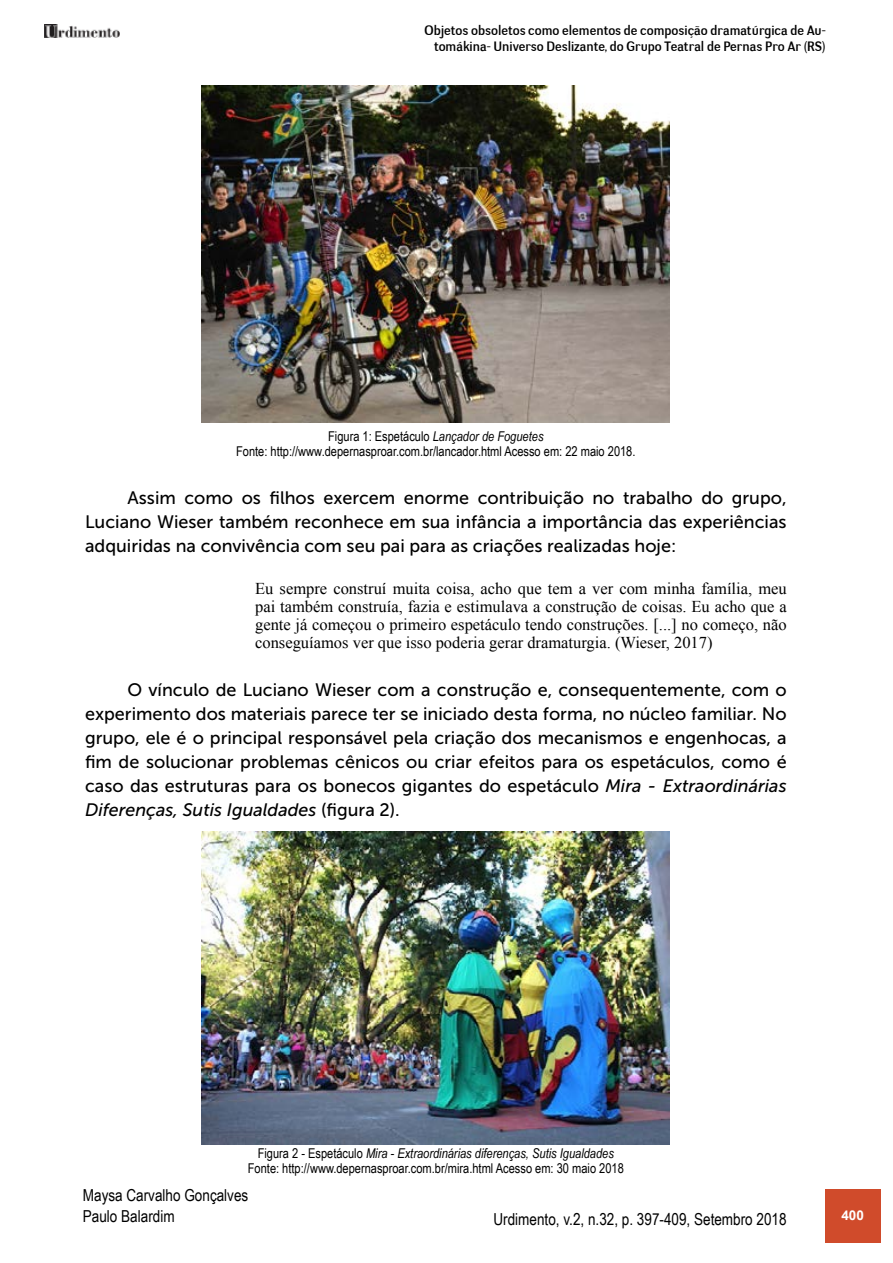
<style>
.page{position:relative;width:893px;height:1263px;background:#fff}
.page>*{position:absolute;margin:0;border:0;box-sizing:border-box;transform-origin:0 0}
.t1{font:18px/24px "Museo Sans 500";color:#000;text-align:justify}
.t2{font:16.5px/18px "Times New Roman";color:#000;text-align:justify}
.t3{font:16.5px/21px "Arial Narrow";color:#000}
.t4{font:13.5px/15px "Arial Narrow";color:#000;text-align:center}
.t5{font:13.5px/16.2px "Negotiate Free";color:#000;text-align:right}
.t6{font:700 13.5px "Arial";color:#fff}
.s1{font-style:italic}
</style>
<div class="page">
<img style="left:45px;top:25px;width:75px;height:13px">
<div style="left:825px;top:1189px;width:55px;height:53px;background:#d04b2b"></div>
<img style="left:202px;top:85px;width:468px;height:338px">
<img style="left:202px;top:832px;width:468px;height:312px">
<p class="t5" style="left:425px;top:22px;width:403px">Objetos obsoletos como elementos de composição dramatúrgica de Au&shy;tomákina- Universo Deslizante, do Grupo Teatral de Pernas Pro Ar (RS)</p>
<p class="t4" style="left:236px;top:428px;width:401px">Figura 1: Espetáculo <span class="s1">Lançador de Foguetes<br></span>Fonte: http://www.depernasproar.com.br/lancador.html Acesso em: 22 maio 2018.</p>
<p class="t1" style="left:85px;top:485px;width:703px;text-indent:43px">Assim como os filhos exercem enorme contribuição no trabalho do grupo, Luciano Wieser também reconhece em sua infância a importância das experiências adquiridas na convivência com seu pai para as criações realizadas hoje:</p>
<p class="t2" style="left:255px;top:579px;width:533px">Eu sempre construí muita coisa, acho que tem a ver com minha família, meu pai também construía, fazia e estimulava a construção de coisas. Eu acho que a gente já começou o primeiro espetáculo tendo construções. [...] no começo, não conseguíamos ver que isso poderia gerar dramaturgia. (Wieser, 2017)</p>
<p class="t1" style="left:85px;top:677px;width:703px;text-indent:43px">O vínculo de Luciano Wieser com a construção e, consequentemente, com o experimento dos materiais parece ter se iniciado desta forma, no núcleo familiar. No grupo, ele é o principal responsável pela criação dos mecanismos e engenhocas, a fim de solucionar problemas cênicos ou criar efeitos para os espetáculos, como é caso das estruturas para os bonecos gigantes do espetáculo <span class="s1">Mira - Extraordinárias Diferenças, Sutis Igualdades</span> (figura 2).</p>
<p class="t4" style="left:248px;top:1145px;width:377px">Figura 2 - Espetáculo <span class="s1">Mira - Extraordinárias diferenças, Sutis Igualdades<br></span>Fonte: http://www.depernasproar.com.br/mira.html Acesso em: 30 maio 2018</p>
<p class="t3" style="left:83px;top:1184px;width:167px">Maysa Carvalho Gonçalves<br>Paulo Balardim</p>
<p class="t3" style="left:493px;top:1207px;width:295px">Urdimento, v.2, n.32, p. 397-409, Setembro 2018</p>
<p class="t6" style="left:841px;top:1206px;width:24px">400</p>
</div>
